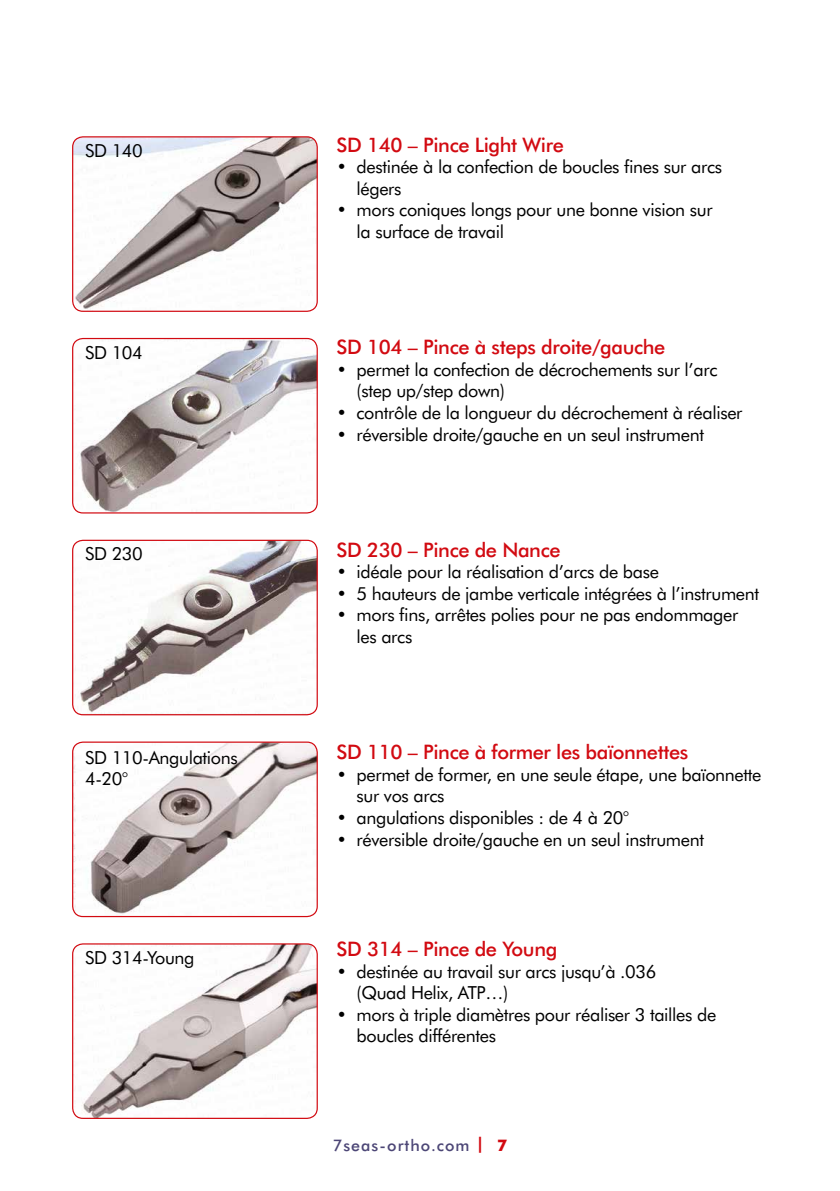
<style>
.page{position:relative;width:840px;height:1191px;background:#fff}
.page>*{position:absolute;margin:0;border:0;box-sizing:border-box;transform-origin:0 0}
.t1{font:500 20px "Futura BT";letter-spacing:-.02em;color:#d20a11}
.t2{font:18px/21.6px "Futura BT";letter-spacing:-.02em;color:#000}
.t3{font:500 16px "Futura BT";letter-spacing:.06em;color:#4c4676}
.s1{font-weight:700;color:#d20a11}
</style>
<div class="page">
<img style="left:73px;top:338px;width:244px;height:175px">
<div style="left:72px;top:338px;width:245px;height:175px;border:1px solid #d20a11;border-radius:10px"></div>
<img style="left:73px;top:540px;width:244px;height:174px">
<div style="left:72px;top:540px;width:245px;height:175px;border:1px solid #d20a11;border-radius:10px"></div>
<img style="left:73px;top:742px;width:244px;height:174px">
<div style="left:72px;top:741px;width:245px;height:176px;border:1px solid #d20a11;border-radius:10px"></div>
<img style="left:73px;top:944px;width:244px;height:174px">
<div style="left:72px;top:943px;width:245px;height:176px;border:1px solid #d20a11;border-radius:10px"></div>
<img style="left:73px;top:137px;width:244px;height:174px">
<div style="left:72px;top:136px;width:245px;height:176px;border:1px solid #d20a11;border-radius:10px"></div>
<p class="t2" style="left:85px;top:139px;width:59px">SD 140</p>
<p class="t2" style="left:85px;top:341px;width:59px">SD 104</p>
<p class="t2" style="left:85px;top:543px;width:59px">SD 230</p>
<p class="t2" style="left:85px;top:746px;width:154px">SD 110-Angulations<br>4-20°</p>
<p class="t2" style="left:85px;top:946px;width:111px">SD 314-Young</p>
<p class="t1" style="left:336px;top:132px;width:229px">SD 140 – Pince Light Wire</p>
<p class="t2" style="left:356px;top:156px;width:367px;text-indent:-20px">• destinée à la confection de boucles fines sur arcs légers</p>
<p class="t2" style="left:356px;top:199px;width:357px;text-indent:-20px">• mors coniques longs pour une bonne vision sur la surface de travail</p>
<p class="t1" style="left:336px;top:335px;width:330px">SD 104 – Pince à steps droite/gauche</p>
<p class="t2" style="left:356px;top:358px;width:362px;text-indent:-20px">• permet la confection de décrochements sur l’arc (step up/step down)</p>
<p class="t2" style="left:336px;top:401px;width:407px">• contrôle de la longueur du décrochement à réaliser</p>
<p class="t2" style="left:336px;top:423px;width:369px">• réversible droite/gauche en un seul instrument</p>
<p class="t1" style="left:336px;top:537px;width:225px">SD 230 – Pince de Nance</p>
<p class="t2" style="left:336px;top:561px;width:324px">• idéale pour la réalisation d’arcs de base</p>
<p class="t2" style="left:336px;top:582px;width:424px">• 5 hauteurs de jambe verticale intégrées à l’instrument</p>
<p class="t2" style="left:356px;top:604px;width:383px;text-indent:-20px">• mors fins, arrêtes polies pour ne pas endommager les arcs</p>
<p class="t1" style="left:336px;top:740px;width:353px">SD 110 – Pince à former les baïonnettes</p>
<p class="t2" style="left:356px;top:763px;width:406px;text-indent:-20px">• permet de former, en une seule étape, une baïonnette sur vos arcs</p>
<p class="t2" style="left:336px;top:806px;width:294px">• angulations disponibles : de 4 à 20°</p>
<p class="t2" style="left:336px;top:828px;width:369px">• réversible droite/gauche en un seul instrument</p>
<p class="t1" style="left:336px;top:936px;width:222px">SD 314 – Pince de Young</p>
<p class="t2" style="left:356px;top:960px;width:301px;text-indent:-20px">• destinée au travail sur arcs jusqu’à .036 (Quad Helix, ATP…)</p>
<p class="t2" style="left:356px;top:1003px;width:361px;text-indent:-20px">• mors à triple diamètres pour réaliser 3 tailles de boucles différentes</p>
<p class="t3" style="left:333px;top:1135px;width:176px">7seas-ortho.com <span class="s1">| 7</span></p>
</div>
